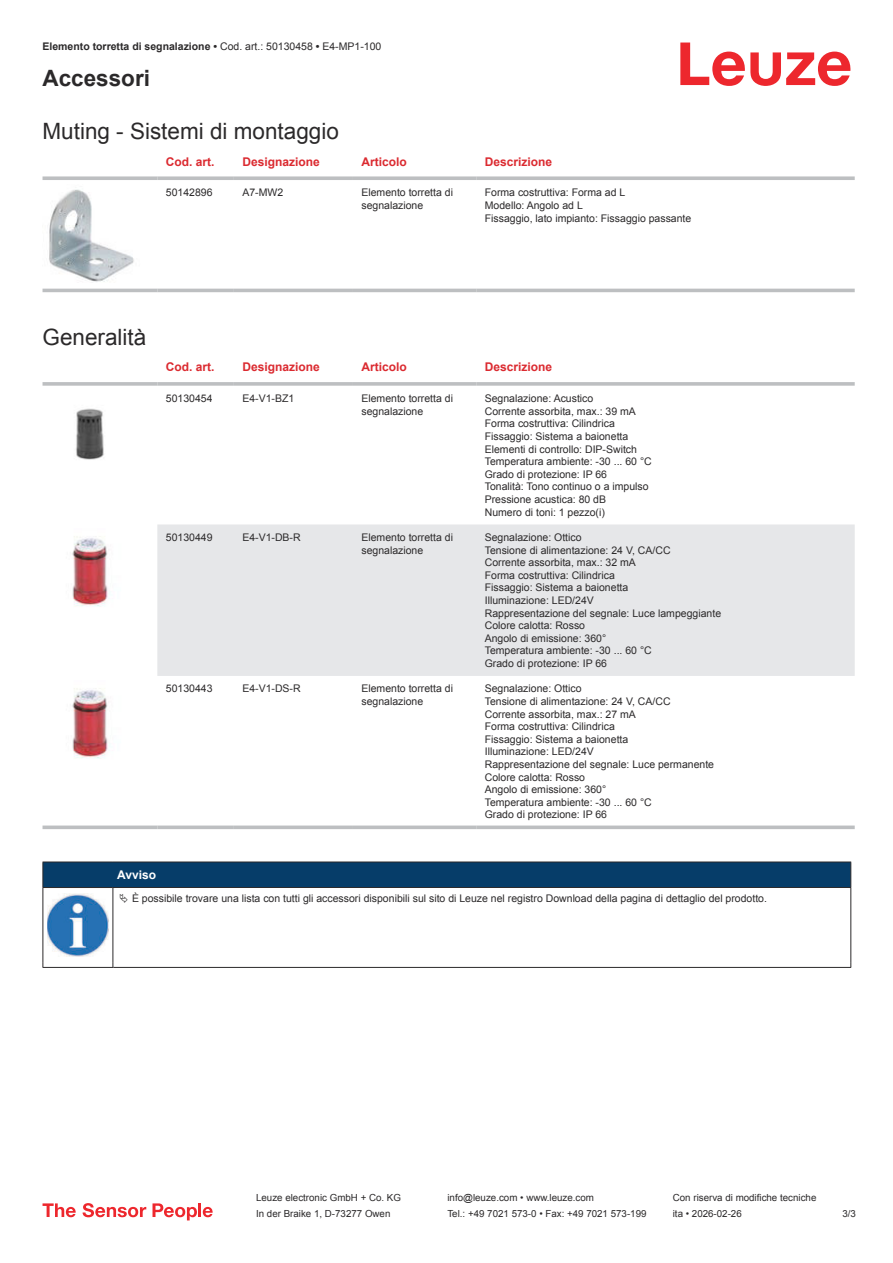
<style>
.page{position:relative;width:893px;height:1263px;background:#fff}
.page>*{position:absolute;margin:0;border:0;box-sizing:border-box;transform-origin:0 0}
.t1{font:22.5px "Arial";color:#2b292a}
.t2{font:700 22.5px "Arial";color:#2b292a}
.t3{font:700 12px "Arial";color:#db2a30}
.t4{font:700 12px "Arial";color:#fff}
.t5{font:10.5px/12.6px "Arial";color:#2b292a}
.t6{font:700 10.5px "Arial";color:#2b292a}
.t7{font:9.75px "Arial";color:#2b292a}
.s1{font-weight:400}
</style>
<div class="page">
<svg style="left:680px;top:43px;width:170px;height:43px"></svg>
<svg style="left:43px;top:288px;width:812px;height:5px;fill:#eeefef"></svg>
<svg style="left:43px;top:176px;width:114px;height:4px"></svg>
<svg style="left:157px;top:176px;width:77px;height:4px"></svg>
<svg style="left:234px;top:176px;width:119px;height:4px"></svg>
<svg style="left:353px;top:176px;width:123px;height:4px"></svg>
<svg style="left:476px;top:176px;width:379px;height:4px;background:#c4c6c8"></svg>
<hr style="left:43px;top:289px;width:114px;height:3px;background:#bdbfc1">
<hr style="left:157px;top:289px;width:77px;height:3px;background:#bdbfc1">
<hr style="left:234px;top:289px;width:119px;height:3px;background:#bdbfc1">
<hr style="left:353px;top:289px;width:123px;height:3px;background:#bdbfc1">
<hr style="left:476px;top:289px;width:379px;height:3px;background:#bdbfc1">
<img style="left:49px;top:189px;width:85px;height:93px">
<div style="left:157px;top:524px;width:698px;height:152px;background:#e6e7e9"></div>
<svg style="left:43px;top:382px;width:114px;height:4px"></svg>
<svg style="left:157px;top:382px;width:77px;height:4px"></svg>
<svg style="left:234px;top:382px;width:119px;height:4px"></svg>
<svg style="left:353px;top:382px;width:123px;height:4px"></svg>
<svg style="left:476px;top:382px;width:379px;height:4px;background:#c3c5c7"></svg>
<svg style="left:43px;top:825px;width:114px;height:4px"></svg>
<svg style="left:157px;top:825px;width:77px;height:4px"></svg>
<svg style="left:234px;top:825px;width:119px;height:4px"></svg>
<svg style="left:353px;top:825px;width:123px;height:4px"></svg>
<svg style="left:476px;top:825px;width:379px;height:4px;background:#c6c7c9"></svg>
<img style="left:76px;top:408px;width:28px;height:52px">
<img style="left:72px;top:536px;width:38px;height:71px">
<img style="left:72px;top:688px;width:38px;height:71px">
<svg style="left:44px;top:888px;width:806px;height:79px"></svg>
<hr style="left:43px;top:887px;width:70px;height:1px;background:#2b292a">
<div style="left:43px;top:862px;width:808px;height:25px;background:#063d69"></div>
<hr style="left:113px;top:887px;width:738px;height:1px;background:#2b292a">
<hr style="left:43px;top:888px;width:1px;height:75px;background:#2b292a">
<hr style="left:113px;top:888px;width:1px;height:75px;background:#2b292a">
<hr style="left:850px;top:888px;width:1px;height:75px;background:#2b292a">
<hr style="left:43px;top:967px;width:70px;height:1px;background:#2b292a">
<hr style="left:113px;top:967px;width:738px;height:1px;background:#2b292a">
<img style="left:47px;top:894px;width:61px;height:63px">
<div style="left:115px;top:888px;width:734px;height:21px;background:#fff"></div>
<svg style="left:43px;top:1203px;width:33px;height:14px"></svg>
<svg style="left:83px;top:1203px;width:63px;height:14px"></svg>
<svg style="left:153px;top:1203px;width:44px;height:17px"></svg>
<hr style="left:198px;top:1203px;width:3px;height:14px;background:#ed272d">
<svg style="left:203px;top:1207px;width:10px;height:10px"></svg>
<p class="t6" style="left:43px;top:42px;width:340px">Elemento torretta di segnalazione • <span class="s1">Cod. art.: 50130458</span> • <span class="s1">E4-MP1-100</span></p>
<h1 class="t2" style="left:43px;top:69px;width:109px">Accessori</h1>
<h1 class="t1" style="left:43px;top:123px;width:298px">Muting - Sistemi di montaggio</h1>
<p class="t3" style="left:166px;top:157px;width:50px">Cod. art.</p>
<p class="t3" style="left:242px;top:157px;width:79px">Designazione</p>
<p class="t3" style="left:361px;top:157px;width:47px">Articolo</p>
<p class="t3" style="left:485px;top:157px;width:69px">Descrizione</p>
<p class="t5" style="left:166px;top:187px;width:48px">50142896</p>
<p class="t5" style="left:242px;top:187px;width:42px">A7-MW2</p>
<p class="t5" style="left:361px;top:187px;width:93px">Elemento torretta di segnalazione</p>
<p class="t5" style="left:485px;top:187px;width:208px">Forma costruttiva: Forma ad L<br>Modello: Angolo ad L<br>Fissaggio, lato impianto: Fissaggio passante</p>
<h1 class="t1" style="left:43px;top:329px;width:105px">Generalità</h1>
<p class="t3" style="left:166px;top:362px;width:50px">Cod. art.</p>
<p class="t3" style="left:242px;top:362px;width:79px">Designazione</p>
<p class="t3" style="left:361px;top:362px;width:47px">Articolo</p>
<p class="t3" style="left:485px;top:362px;width:69px">Descrizione</p>
<p class="t5" style="left:166px;top:393px;width:48px">50130454</p>
<p class="t5" style="left:242px;top:393px;width:53px">E4-V1-BZ1</p>
<p class="t5" style="left:361px;top:393px;width:93px">Elemento torretta di segnalazione</p>
<p class="t5" style="left:485px;top:393px;width:169px">Segnalazione: Acustico<br>Corrente assorbita, max.: 39 mA<br>Forma costruttiva: Cilindrica<br>Fissaggio: Sistema a baionetta<br>Elementi di controllo: DIP-Switch<br>Temperatura ambiente: -30 ... 60 °C<br>Grado di protezione: IP 66<br>Tonalità: Tono continuo o a impulso<br>Pressione acustica: 80 dB<br>Numero di toni: 1 pezzo(i)</p>
<p class="t5" style="left:166px;top:532px;width:48px">50130449</p>
<p class="t5" style="left:242px;top:532px;width:60px">E4-V1-DB-R</p>
<p class="t5" style="left:361px;top:532px;width:93px">Elemento torretta di segnalazione</p>
<p class="t5" style="left:485px;top:532px;width:238px">Segnalazione: Ottico<br>Tensione di alimentazione: 24 V, CA/CC<br>Corrente assorbita, max.: 32 mA<br>Forma costruttiva: Cilindrica<br>Fissaggio: Sistema a baionetta<br>Illuminazione: LED/24V<br>Rappresentazione del segnale: Luce lampeggiante<br>Colore calotta: Rosso<br>Angolo di emissione: 360°<br>Temperatura ambiente: -30 ... 60 °C<br>Grado di protezione: IP 66</p>
<p class="t5" style="left:166px;top:683px;width:48px">50130443</p>
<p class="t5" style="left:242px;top:683px;width:60px">E4-V1-DS-R</p>
<p class="t5" style="left:361px;top:683px;width:93px">Elemento torretta di segnalazione</p>
<p class="t5" style="left:485px;top:683px;width:231px">Segnalazione: Ottico<br>Tensione di alimentazione: 24 V, CA/CC<br>Corrente assorbita, max.: 27 mA<br>Forma costruttiva: Cilindrica<br>Fissaggio: Sistema a baionetta<br>Illuminazione: LED/24V<br>Rappresentazione del segnale: Luce permanente<br>Colore calotta: Rosso<br>Angolo di emissione: 360°<br>Temperatura ambiente: -30 ... 60 °C<br>Grado di protezione: IP 66</p>
<p class="t4" style="left:117px;top:870px;width:40px">Avviso</p>
<p class="t5" style="left:132px;top:893px;width:636px">È possibile trovare una lista con tutti gli accessori disponibili sul sito di Leuze nel registro Download della pagina di dettaglio del prodotto.</p>
<p class="t7" style="left:256px;top:1194px;width:146px">Leuze electronic GmbH + Co. KG</p>
<p class="t7" style="left:447px;top:1194px;width:148px">info@leuze.com • www.leuze.com</p>
<p class="t7" style="left:673px;top:1194px;width:145px">Con riserva di modifiche tecniche</p>
<p class="t7" style="left:256px;top:1210px;width:136px">In der Braike 1, D-73277 Owen</p>
<p class="t7" style="left:447px;top:1210px;width:201px">Tel.: +49 7021 573-0 • Fax: +49 7021 573-199</p>
<p class="t7" style="left:673px;top:1210px;width:70px">ita • 2026-02-26</p>
<p class="t7" style="left:842px;top:1210px;width:15px">3 /3</p>
</div>
